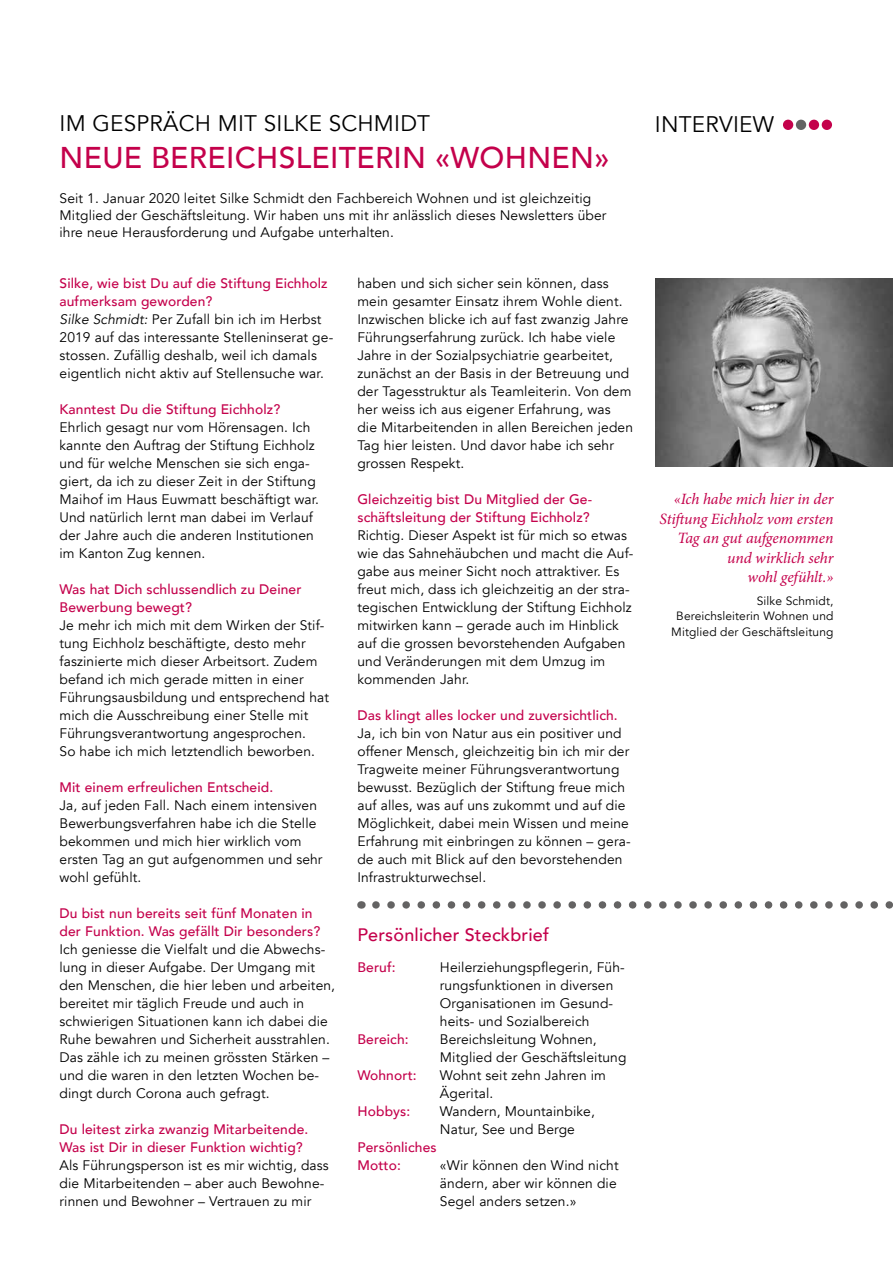
<style>
.page{position:relative;width:893px;height:1263px;background:#fff}
.page>*{position:absolute;margin:0;border:0;box-sizing:border-box;transform-origin:0 0}
.t1{font:500 30px "Avenir";letter-spacing:.01em;color:#c4014b}
.t2{font:22.5px "Avenir";letter-spacing:.01em;color:#000}
.t3{font:500 18px "Avenir";letter-spacing:.01em;color:#c4014b}
.t4{font:italic 15.75px/19.5px "Minion Pro";letter-spacing:-.01em;color:#c4014b;text-align:right}
.t5{font:13.8px/18px "Avenir";letter-spacing:.01em;color:#000}
.t6{font:500 13.8px/18px "Avenir";letter-spacing:.01em;color:#c4014b}
.t7{font:12px/15.8px "Avenir";letter-spacing:.01em;color:#000;text-align:right}
.s1{font-weight:500;color:#c4014b}
.s2{font-style:italic}
</style>
<div class="page">
<div style="left:809px;top:120px;width:10px;height:10px;background:#c4014b;border-radius:50%"></div>
<div style="left:796px;top:120px;width:10px;height:10px;background:#646363;border-radius:50%"></div>
<div style="left:783px;top:120px;width:10px;height:10px;background:#c4014b;border-radius:50%"></div>
<div style="left:822px;top:120px;width:10px;height:10px;background:#c4014b;border-radius:50%"></div>
<img style="left:655px;top:279px;width:238px;height:187px">
<svg style="left:376px;top:901px;width:517px;height:8px"></svg>
<h2 class="t2" style="left:60px;top:110px;width:372px">IM GESPRÄCH MIT SILKE SCHMIDT</h2>
<h2 class="t2" style="left:655px;top:111px;width:121px">INTERVIEW</h2>
<h1 class="t1" style="left:60px;top:132px;width:551px">NEUE BEREICHSLEITERIN «WOHNEN»</h1>
<p class="t5" style="left:60px;top:190px;width:548px;line-height:17.1px">Seit 1. Januar 2020 leitet Silke Schmidt den Fachbereich Wohnen und ist gleichzeitig<br>Mitglied der Geschäftsleitung. Wir haben uns mit ihr anlässlich dieses Newsletters über ihre neue Herausforderung und Aufgabe unterhalten.</p>
<p class="t5" style="left:60px;top:274px;width:275px"><span class="s1">Silke, wie bist Du auf die Stiftung Eichholz aufmerksam geworden?<br></span><span class="s2">Silke Schmidt:</span> Per Zufall bin ich im Herbst 2019 auf das interessante Stelleninserat ge&shy;stossen. Zufällig deshalb, weil ich damals eigentlich nicht aktiv auf Stellensuche war.</p>
<p class="t6" style="left:60px;top:399px;width:222px">Kanntest Du die Stiftung Eichholz?</p>
<p class="t5" style="left:60px;top:418px;width:261px">Ehrlich gesagt nur vom Hörensagen. Ich kannte den Auftrag der Stiftung Eichholz und für welche Menschen sie sich enga&shy;giert, da ich zu dieser Zeit in der Stiftung Maihof im Haus Euwmatt beschäftigt war.<br>Und natürlich lernt man dabei im Verlauf der Jahre auch die anderen Institutionen im Kanton Zug kennen.</p>
<p class="t6" style="left:60px;top:579px;width:244px">Was hat Dich schlussendlich zu Deiner<br>Bewerbung bewegt?</p>
<p class="t5" style="left:60px;top:616px;width:271px">Je mehr ich mich mit dem Wirken der Stif&shy;tung Eichholz beschäftigte, desto mehr faszinierte mich dieser Arbeitsort. Zudem befand ich mich gerade mitten in einer Führungsausbildung und entsprechend hat mich die Ausschreibung einer Stelle mit Führungsverantwortung angesprochen.<br>So habe ich mich letztendlich beworben.</p>
<p class="t6" style="left:60px;top:777px;width:215px">Mit einem erfreulichen Entscheid.</p>
<p class="t5" style="left:60px;top:796px;width:265px">Ja, auf jeden Fall. Nach einem intensiven Bewerbungsverfahren habe ich die Stelle bekommen und mich hier wirklich vom ersten Tag an gut aufgenommen und sehr wohl gefühlt.</p>
<p class="t6" style="left:60px;top:903px;width:262px">Du bist nun bereits seit fünf Monaten in der Funktion. Was gefällt Dir besonders?</p>
<p class="t5" style="left:60px;top:940px;width:277px">Ich geniesse die Vielfalt und die Abwechs&shy;lung in dieser Aufgabe. Der Umgang mit den Menschen, die hier leben und arbeiten, bereitet mir täglich Freude und auch in schwierigen Situationen kann ich dabei die Ruhe bewahren und Sicherheit ausstrahlen.<br>Das zähle ich zu meinen grössten Stärken – und die waren in den letzten Wochen be&shy;dingt durch Corona auch gefragt.</p>
<p class="t6" style="left:60px;top:1119px;width:250px">Du leitest zirka zwanzig Mitarbeitende.<br>Was ist Dir in dieser Funktion wichtig?</p>
<p class="t5" style="left:60px;top:1156px;width:271px">Als Führungsperson ist es mir wichtig, dass die Mitarbeitenden – aber auch Bewohne&shy;rinnen und Bewohner – Vertrauen zu mir</p>
<p class="t5" style="left:357px;top:274px;width:277px">haben und sich sicher sein können, dass mein gesamter Einsatz ihrem Wohle dient.<br>Inzwischen blicke ich auf fast zwanzig Jahre Führungserfahrung zurück. Ich habe viele Jahre in der Sozialpsychiatrie gearbeitet, zunächst an der Basis in der Betreuung und der Tagesstruktur als Teamleiterin. Von dem her weiss ich aus eigener Erfahrung, was die Mitarbeitenden in allen Bereichen jeden Tag hier leisten. Und davor habe ich sehr grossen Respekt.</p>
<p class="t6" style="left:357px;top:489px;width:236px">Gleichzeitig bist Du Mitglied der Ge&shy;schäftsleitung der Stiftung Eichholz?</p>
<p class="t5" style="left:357px;top:526px;width:278px">Richtig. Dieser Aspekt ist für mich so etwas wie das Sahnehäubchen und macht die Auf&shy;gabe aus meiner Sicht noch attraktiver. Es freut mich, dass ich gleichzeitig an der stra&shy;tegischen Entwicklung der Stiftung Eichholz mitwirken kann – gerade auch im Hinblick auf die grossen bevorstehenden Aufgaben und Veränderungen mit dem Umzug im kommenden Jahr.</p>
<p class="t6" style="left:357px;top:705px;width:262px">Das klingt alles locker und zuversichtlich.</p>
<p class="t5" style="left:357px;top:724px;width:275px">Ja, ich bin von Natur aus ein positiver und offener Mensch, gleichzeitig bin ich mir der Tragweite meiner Führungsverantwortung bewusst. Bezüglich der Stiftung freue mich auf alles, was auf uns zukommt und auf die Möglichkeit, dabei mein Wissen und meine Erfahrung mit einbringen zu können – gera&shy;de auch mit Blick auf den bevorstehenden Infrastrukturwechsel.</p>
<p class="t4" style="left:659px;top:489px;width:175px">«Ich habe mich hier in der<br>Stiftung Eichholz vom ersten<br>Tag an gut aufgenommen und wirklich sehr<br>wohl gefühlt.»</p>
<p class="t7" style="left:671px;top:593px;width:164px">Silke Schmidt,<br>Bereichsleiterin Wohnen und<br>Mitglied der Geschäftsleitung</p>
<h3 class="t3" style="left:357px;top:919px;width:193px">Persönlicher Steckbrief</h3>
<p class="t6" style="left:357px;top:957px;width:40px">Beruf:</p>
<p class="t5" style="left:440px;top:959px;width:186px">Heilerziehungspflegerin, Füh&shy;rungsfunktionen in diversen<br>Organisationen im Gesund&shy;heits- und Sozialbereich</p>
<p class="t6" style="left:357px;top:1029px;width:53px">Bereich:</p>
<p class="t5" style="left:440px;top:1030px;width:188px">Bereichsleitung Wohnen,<br>Mitglied der Geschäftsleitung</p>
<p class="t6" style="left:357px;top:1065px;width:61px">Wohnort:</p>
<p class="t5" style="left:440px;top:1066px;width:168px">Wohnt seit zehn Jahren im<br>Ägerital.</p>
<p class="t6" style="left:357px;top:1101px;width:54px">Hobbys:</p>
<p class="t5" style="left:440px;top:1102px;width:156px">Wandern, Mountainbike,<br>Natur, See und Berge</p>
<p class="t6" style="left:357px;top:1137px;width:81px">Persönliches<br>Motto:</p>
<p class="t5" style="left:440px;top:1156px;width:180px">«Wir können den Wind nicht ändern, aber wir können die<br>Segel anders setzen.»</p>
</div>
